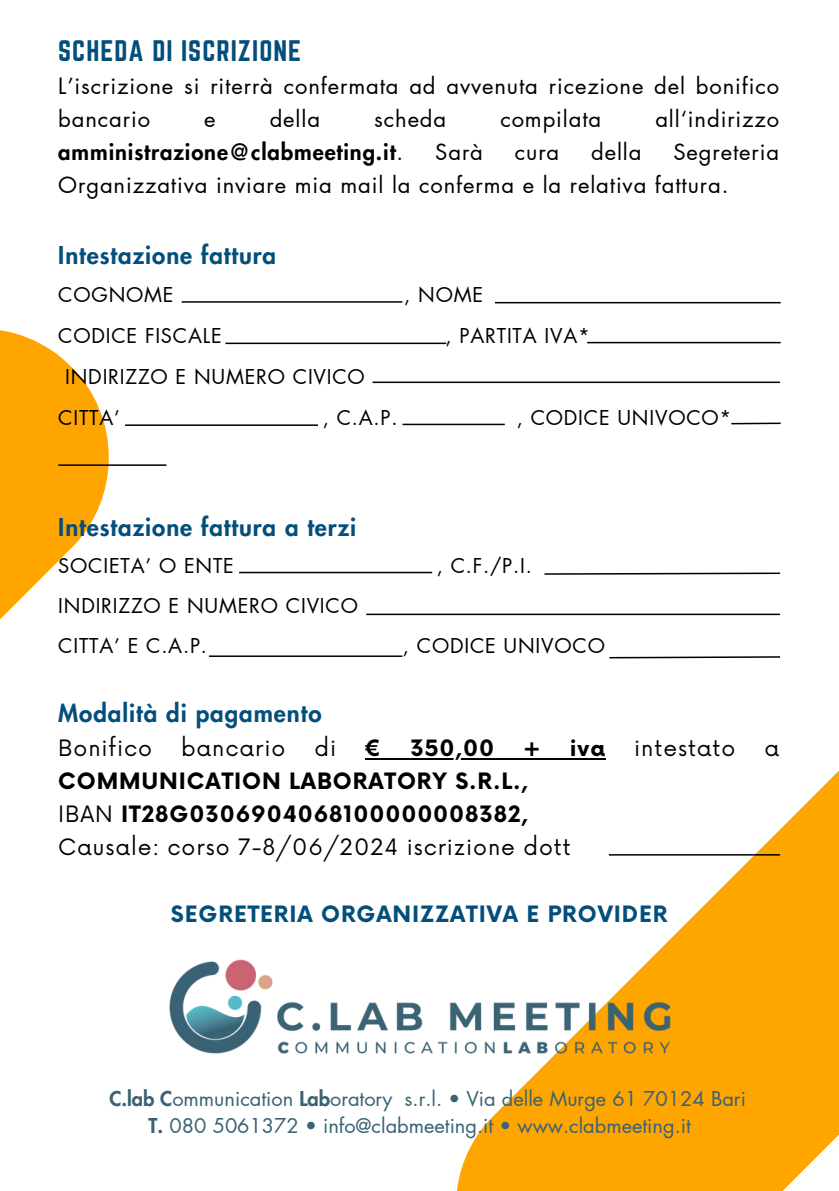
<style>
.page{position:relative;width:839px;height:1191px;background:#fff}
.page>*{position:absolute;margin:0;border:0;box-sizing:border-box;transform-origin:0 0}
.t1{font:26px "Norwester";letter-spacing:.04em;color:#034e7b}
.t2{font:800 24px "Futura LT Pro";letter-spacing:.04em;color:#034e7b}
.t3{font:22px/33px "Futura LT Pro";letter-spacing:.04em;color:#000}
.t4{font:700 22px/33px "Now";letter-spacing:.04em;color:#000}
.t5{font:700 22px "Now";letter-spacing:.04em;color:#034e7b}
.t6{font:800 22px "Futura LT Pro";letter-spacing:.04em;color:#000}
.t7{font:22px "Now";letter-spacing:.04em;color:#000}
.t8{font:20px/41px "Futura LT Pro";letter-spacing:.04em;color:#000}
.t9{font:20px/27px "Futura LT Pro";color:#396274}
.s1{font-weight:400}
.s2{font-weight:800}
</style>
<div class="page">
<svg style="left:0;top:330px;width:109px;height:289px;fill:#ffa500"></svg>
<svg style="left:456px;top:772px;width:382px;height:419px;fill:#ffa500"></svg>
<hr style="left:365px;top:758px;width:241px;height:2px;background:#000">
<hr style="left:182px;top:301px;width:220px;height:2px;background:#000">
<hr style="left:495px;top:302px;width:285px;height:1px;background:#000">
<hr style="left:225px;top:343px;width:221px;height:1px;background:#000">
<hr style="left:125px;top:424px;width:193px;height:2px;background:#000">
<hr style="left:372px;top:382px;width:408px;height:1px;background:#000">
<hr style="left:587px;top:342px;width:193px;height:1px;background:#000">
<hr style="left:58px;top:464px;width:108px;height:2px;background:#000">
<hr style="left:731px;top:423px;width:49px;height:1px;background:#000">
<hr style="left:402px;top:424px;width:102px;height:1px;background:#000">
<svg style="left:609px;top:656px;width:172px;height:3px"></svg>
<hr style="left:239px;top:572px;width:193px;height:1px;background:#000">
<svg style="left:544px;top:572px;width:237px;height:3px"></svg>
<hr style="left:366px;top:614px;width:414px;height:1px;background:#000">
<hr style="left:209px;top:655px;width:193px;height:2px;background:#000">
<img style="left:169px;top:959px;width:501px;height:95px">
<hr style="left:608px;top:854px;width:172px;height:2px;background:#000">
<p class="t1" style="left:58px;top:35px;width:244px">SCHEDA DI ISCRIZIONE</p>
<p class="t3" style="left:58px;top:70px;width:722px">L’iscrizione si riterrà confermata ad avvenuta ricezione del bonifico bancario</p>
<p class="t3" style="left:204px;top:103px;width:13px">e</p>
<p class="t3" style="left:270px;top:103px;width:52px">della</p>
<p class="t3" style="left:374px;top:103px;width:74px">scheda</p>
<p class="t3" style="left:500px;top:103px;width:102px">compilata</p>
<p class="t3" style="left:655px;top:103px;width:125px">all‘indirizzo</p>
<p class="t6" style="left:58px;top:142px;width:346px">amministrazione@clabmeeting.it<span class="s1">.</span></p>
<p class="t3" style="left:435px;top:136px;width:49px">Sarà</p>
<p class="t3" style="left:515px;top:136px;width:46px">cura</p>
<p class="t3" style="left:591px;top:136px;width:52px">della</p>
<p class="t3" style="left:58px;top:136px;width:722px;text-indent:615px">Segreteria<br>Organizzativa inviare mia mail la conferma e la relativa fattura.</p>
<p class="t2" style="left:58px;top:244px;width:219px">Intestazione fattura</p>
<p class="t8" style="left:58px;top:275px;width:117px">COGNOME</p>
<p class="t8" style="left:404px;top:275px;width:80px">, NOME</p>
<p class="t8" style="left:58px;top:316px;width:165px">CODICE FISCALE</p>
<p class="t8" style="left:445px;top:316px;width:146px">, PARTITA IVA*</p>
<p class="t8" style="left:58px;top:357px;width:308px;text-indent:7px">INDIRIZZO E NUMERO CIVICO<br>CITTA’</p>
<p class="t8" style="left:323px;top:398px;width:76px">, C.A.P.</p>
<p class="t8" style="left:516px;top:398px;width:216px">, CODICE UNIVOCO*</p>
<p class="t2" style="left:58px;top:516px;width:299px">Intestazione fattura a terzi</p>
<p class="t8" style="left:58px;top:546px;width:177px">SOCIETA’ O ENTE</p>
<p class="t8" style="left:436px;top:546px;width:97px">, C.F./P.I.</p>
<p class="t8" style="left:58px;top:586px;width:301px;line-height:40px">INDIRIZZO E NUMERO CIVICO<br>CITTA’ E C.A.P.</p>
<p class="t8" style="left:403px;top:626px;width:203px">, CODICE UNIVOCO</p>
<p class="t2" style="left:58px;top:702px;width:265px">Modalità di pagamento</p>
<p class="t7" style="left:58px;top:736px;width:95px">Bonifico</p>
<p class="t7" style="left:181px;top:736px;width:106px">bancario</p>
<p class="t7" style="left:314px;top:736px;width:23px">di</p>
<p class="t4" style="left:365px;top:733px;width:18px">€</p>
<p class="t4" style="left:410px;top:733px;width:85px">350,00</p>
<p class="t4" style="left:523px;top:733px;width:19px">+</p>
<p class="t4" style="left:570px;top:733px;width:37px">iva</p>
<p class="t7" style="left:634px;top:736px;width:103px">intestato</p>
<p class="t7" style="left:764px;top:736px;width:16px">a</p>
<p class="t4" style="left:58px;top:766px;width:514px">COMMUNICATION LABORATORY S.R.L.,<br><span class="s1">IBAN</span> IT28G0306904068100000008382,<br><span class="s1">Causale: corso 7-8/06/2024 iscrizione dott</span></p>
<p class="t5" style="left:171px;top:902px;width:498px">SEGRETERIA ORGANIZZATIVA E PROVIDER</p>
<p class="t9" style="left:148px;top:1086px;width:599px;text-indent:-39px"><span class="s2">C.lab C</span>ommunication <span class="s2">Lab</span>oratory s.r.l. • Via delle Murge 61 70124 Bari<br><span class="s2">T.</span> 080 5061372 • info@clabmeeting.it • www.clabmeeting.it</p>
</div>
